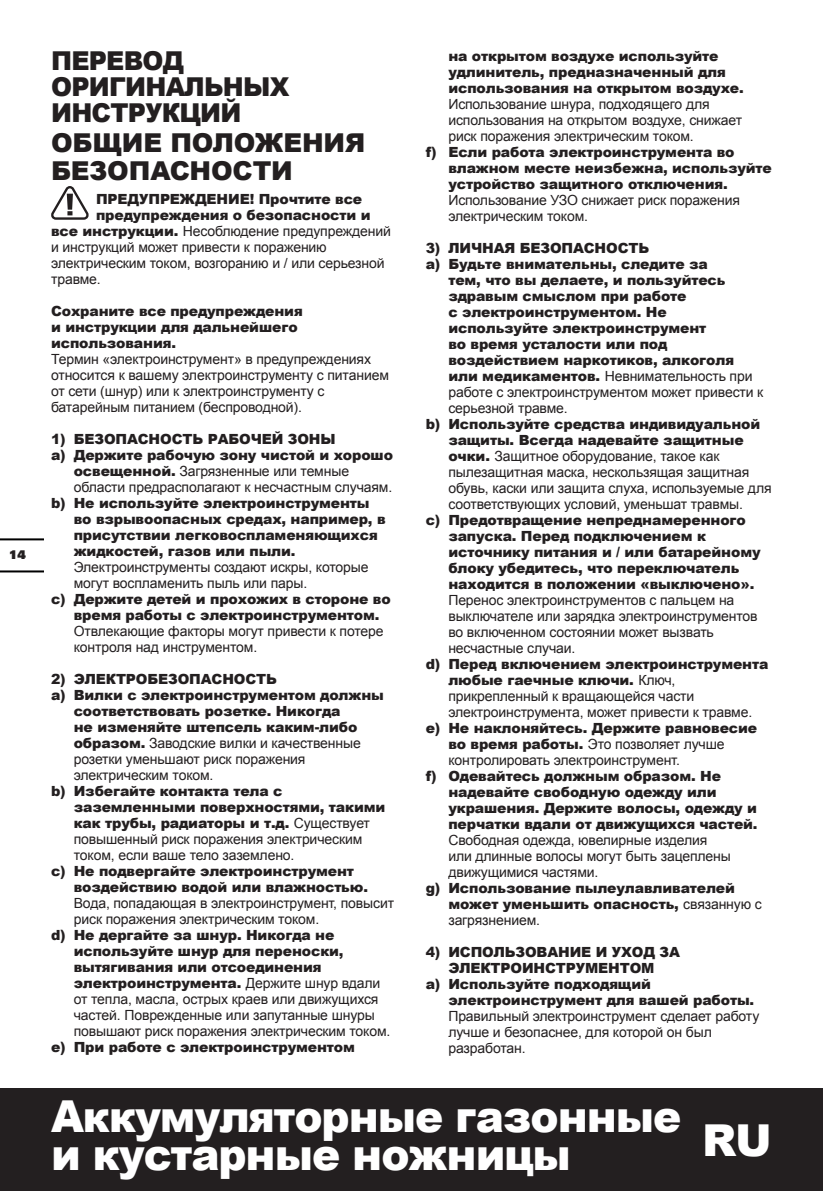
<style>
.page{position:relative;width:823px;height:1191px;background:#fff}
.page>*{position:absolute;margin:0;border:0;box-sizing:border-box;transform-origin:0 0}
.t1{font:900 44px/38px "Arial";letter-spacing:-.025em;color:#fff;scale:.96 1}
.t2{font:900 44px "Arial";letter-spacing:-.025em;color:#fff}
.t3{font:900 26px/26px "Arial";letter-spacing:-.03em;color:#231f20}
.t4{font:900 26px/28px "Arial";letter-spacing:-.01em;color:#231f20}
.t5{font:14px/16px "Arial";letter-spacing:-.01em;color:#231f20}
.t6{font:900 14px/16px "Arial";letter-spacing:-.01em;color:#231f20}
.t7{font:900 12px "Univers";color:#231f20}
.s1{font-weight:900}
.s2{font-weight:400}
</style>
<div class="page">
<div style="left:0;top:1089px;width:822px;height:102px;background:#231f20"></div>
<hr style="left:0;top:570px;width:43px;height:2px;background:#000">
<hr style="left:0;top:538px;width:43px;height:2px;background:#000">
<svg style="left:51px;top:186px;width:38px;height:34px"></svg>
<p class="t7" style="left:9px;top:550px;width:18px">14</p>
<h2 class="t3" style="left:51px;top:47px;width:240px">ПЕРЕВОД<br>ОРИГИНАЛЬНЫХ<br>ИНСТРУКЦИЙ</h2>
<h2 class="t4" style="left:51px;top:128px;width:316px">ОБЩИЕ ПОЛОЖЕНИЯ<br>БЕЗОПАСНОСТИ</h2>
<p class="t6" style="left:96px;top:190px;width:267px">ПРЕДУПРЕЖДЕНИЕ! Прочтите все</p>
<p class="t6" style="left:96px;top:206px;width:276px">предупреждения о безопасности и</p>
<p class="t5" style="left:51px;top:223px;width:341px"><span class="s1">все инструкции.</span> Несоблюдение предупреждений</p>
<p class="t5" style="left:51px;top:239px;width:277px">и инструкций может привести к поражению</p>
<p class="t5" style="left:51px;top:255px;width:335px">электрическим током, возгоранию и / или серьезной</p>
<p class="t5" style="left:51px;top:271px;width:51px">травме.</p>
<p class="t6" style="left:51px;top:302px;width:253px">Сохраните все предупреждения и инструкции для дальнейшего использования.</p>
<p class="t5" style="left:51px;top:351px;width:339px">Термин «электроинструмент» в предупреждениях относится к вашему электроинструменту с питанием от сети (шнур) или к электроинструменту с батарейным питанием (беспроводной).</p>
<p class="t6" style="left:51px;top:430px;width:286px">1) БЕЗОПАСНОСТЬ РАБОЧЕЙ ЗОНЫ</p>
<p class="t6" style="left:51px;top:446px;width:343px">a) Держите рабочую зону чистой и хорошо</p>
<p class="t5" style="left:74px;top:463px;width:277px"><span class="s1">освещенной.</span> Загрязненные или темные</p>
<p class="t5" style="left:74px;top:479px;width:320px">области предрасполагают к несчастным случаям.</p>
<p class="t6" style="left:74px;top:494px;width:313px;text-indent:-23px">b) Не используйте электроинструменты во взрывоопасных средах, например, в присутствии легковоспламеняющихся жидкостей, газов или пыли.</p>
<p class="t5" style="left:74px;top:559px;width:296px">Электроинструменты создают искры, которые могут воспламенить пыль или пары.</p>
<p class="t6" style="left:74px;top:590px;width:318px;text-indent:-23px">c) Держите детей и прохожих в стороне во время работы с электроинструментом.</p>
<p class="t5" style="left:74px;top:623px;width:311px">Отвлекающие факторы могут привести к потере контроля над инструментом.</p>
<p class="t6" style="left:51px;top:670px;width:227px">2) ЭЛЕКТРОБЕЗОПАСНОСТЬ</p>
<p class="t6" style="left:51px;top:686px;width:334px">a) Вилки с электроинструментом должны</p>
<p class="t6" style="left:74px;top:702px;width:268px">соответствовать розетке. Никогда</p>
<p class="t6" style="left:74px;top:718px;width:285px">не изменяйте штепсель каким-либо</p>
<p class="t5" style="left:74px;top:735px;width:288px"><span class="s1">образом.</span> Заводские вилки и качественные</p>
<p class="t5" style="left:74px;top:751px;width:233px">розетки уменьшают риск поражения</p>
<p class="t5" style="left:74px;top:767px;width:141px">электрическим током.</p>
<p class="t6" style="left:74px;top:782px;width:313px;text-indent:-23px">b) Избегайте контакта тела с заземленными поверхностями, такими как трубы, радиаторы и т.д. <span class="s2">Существует повышенный риск поражения электрическим током, если ваше тело заземлено.</span></p>
<p class="t6" style="left:74px;top:862px;width:295px;text-indent:-23px">c) Не подвергайте электроинструмент воздействию водой или влажностью.</p>
<p class="t5" style="left:74px;top:895px;width:321px">Вода, попадающая в электроинструмент, повысит риск поражения электрическим током.</p>
<p class="t5" style="left:74px;top:927px;width:318px;text-indent:-23px"><span class="s1">d) Не дергайте за шнур. Никогда не используйте шнур для переноски, вытягивания или отсоединения электроинструмента.</span> Держите шнур вдали от тепла, масла, острых краев или движущихся частей. Поврежденные или запутанные шнуры повышают риск поражения электрическим током.</p>
<p class="t6" style="left:51px;top:1038px;width:305px">e) При работе с электроинструментом</p>
<p class="t6" style="left:448px;top:48px;width:297px">на открытом воздухе используйте удлинитель, предназначенный для использования на открытом воздухе.</p>
<p class="t5" style="left:448px;top:96px;width:295px">Использование шнура, подходящего для использования на открытом воздухе, снижает риск поражения электрическим током.</p>
<p class="t6" style="left:448px;top:144px;width:325px;text-indent:-23px">f) Если работа электроинструмента во влажном месте неизбежна, используйте устройство защитного отключения.</p>
<p class="t5" style="left:448px;top:192px;width:293px">Использование УЗО снижает риск поражения электрическим током.</p>
<p class="t6" style="left:425px;top:240px;width:225px">3) ЛИЧНАЯ БЕЗОПАСНОСТЬ</p>
<p class="t6" style="left:425px;top:256px;width:283px">a) Будьте внимательны, следите за</p>
<p class="t6" style="left:448px;top:272px;width:278px">тем, что вы делаете, и пользуйтесь</p>
<p class="t6" style="left:448px;top:288px;width:239px">здравым смыслом при работе</p>
<p class="t6" style="left:448px;top:304px;width:220px">с электроинструментом. Не</p>
<p class="t6" style="left:448px;top:320px;width:259px">используйте электроинструмент</p>
<p class="t6" style="left:448px;top:336px;width:220px">во время усталости или под</p>
<p class="t6" style="left:448px;top:352px;width:287px">воздействием наркотиков, алкоголя</p>
<p class="t5" style="left:448px;top:368px;width:305px"><span class="s1">или медикаментов.</span> Невнимательность при</p>
<p class="t5" style="left:448px;top:384px;width:316px">работе с электроинструментом может привести к</p>
<p class="t5" style="left:448px;top:400px;width:121px">серьезной травме.</p>
<p class="t5" style="left:448px;top:416px;width:324px;text-indent:-23px"><span class="s1">b) Используйте средства индивидуальной защиты. Всегда надевайте защитные очки.</span> Защитное оборудование, такое как пылезащитная маска, нескользящая защитная обувь, каски или защита слуха, используемые для соответствующих условий, уменьшат травмы.</p>
<p class="t6" style="left:448px;top:512px;width:313px;text-indent:-23px">c) Предотвращение непреднамеренного запуска. Перед подключением к источнику питания и / или батарейному блоку убедитесь, что переключатель находится в положении «выключено».</p>
<p class="t5" style="left:448px;top:592px;width:310px">Перенос электроинструментов с пальцем на выключателе или зарядка электроинструментов во включенном состоянии может вызвать несчастные случаи.</p>
<p class="t5" style="left:448px;top:656px;width:321px;text-indent:-23px"><span class="s1">d) Перед включением электроинструмента любые гаечные ключи.</span> Ключ, прикрепленный к вращающейся части электроинструмента, может привести к травме.</p>
<p class="t5" style="left:448px;top:720px;width:310px;text-indent:-23px"><span class="s1">e) Не наклоняйтесь. Держите равновесие во время работы.</span> Это позволяет лучше контролировать электроинструмент.</p>
<p class="t6" style="left:448px;top:768px;width:310px;text-indent:-23px">f) Одевайтесь должным образом. Не надевайте свободную одежду или украшения. Держите волосы, одежду и перчатки вдали от движущихся частей.</p>
<p class="t5" style="left:448px;top:832px;width:284px">Свободная одежда, ювелирные изделия или длинные волосы могут быть зацеплены движущимися частями.</p>
<p class="t6" style="left:448px;top:880px;width:315px;text-indent:-23px">g) Использование пылеулавливателей может уменьшить опасность, <span class="s2">связанную с загрязнением.</span></p>
<p class="t6" style="left:425px;top:944px;width:255px">4) ИСПОЛЬЗОВАНИЕ И УХОД ЗА</p>
<p class="t6" style="left:448px;top:960px;width:207px">ЭЛЕКТРОИНСТРУМЕНТОМ</p>
<p class="t6" style="left:425px;top:976px;width:227px">a) Используйте подходящий</p>
<p class="t6" style="left:448px;top:992px;width:307px">электроинструмент для вашей работы.</p>
<p class="t5" style="left:448px;top:1008px;width:312px">Правильный электроинструмент сделает работу лучше и безопаснее, для которой он был разработан.</p>
<h1 class="t1" style="left:51px;top:1095px;width:657px">Аккумуляторные газонные и кустарные ножницы</h1>
<h1 class="t2" style="left:701px;top:1115px;width:71px">RU</h1>
</div>
